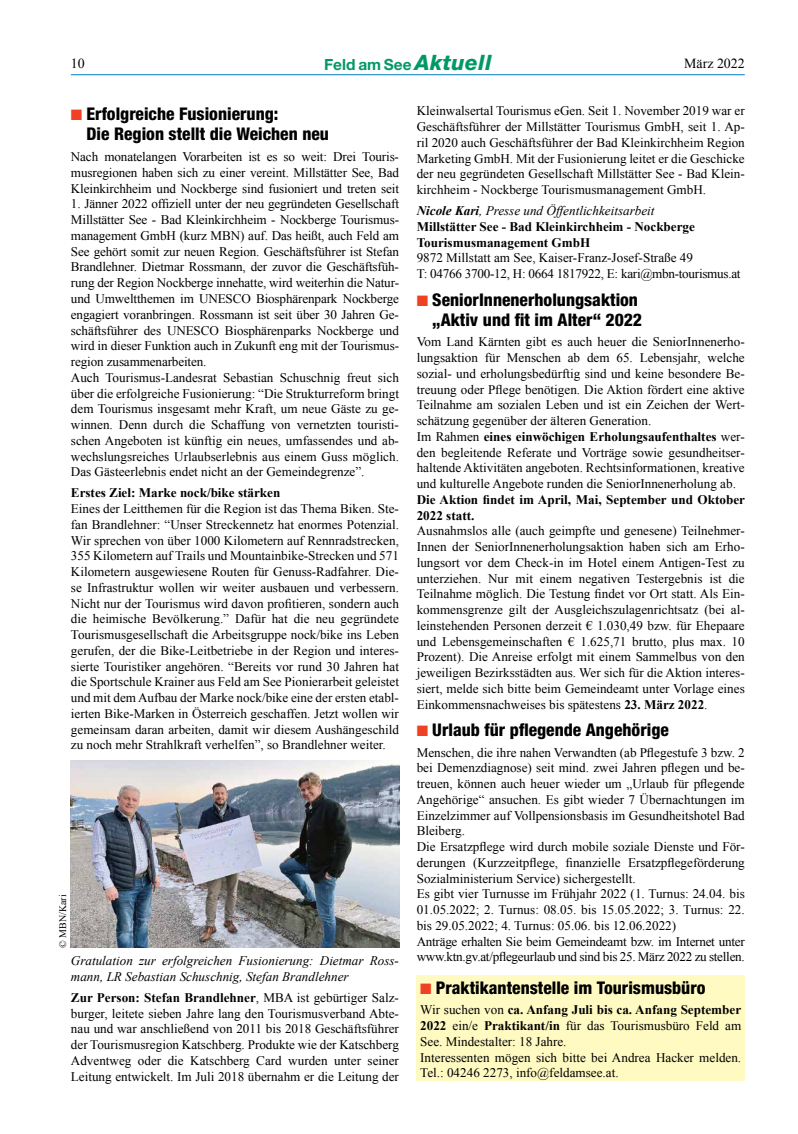
<style>
.page{position:relative;width:798px;height:1134px;background:#fff}
.page>*{position:absolute;margin:0;border:0;box-sizing:border-box;transform-origin:0 0}
.t1{font:800 condensed 17.5px/20px "Helvetica Neue";color:#000}
.t2{font:700 15.38px "Helvetica Neue";color:#009965}
.t3{font:13.88px "Times New Roman";color:#000}
.t4{font:13.12px/15.8px "Times New Roman";color:#000;text-align:justify}
.t5{font:700 13.12px/15.8px "Times New Roman";color:#000}
.t6{font:italic 13.12px/15.8px "Times New Roman";color:#000}
.t7{font:10px "Times New Roman";color:#000}
.s1{font-weight:800;font-style:italic;font-size:21.25px}
.s2{color:#ef4123}
.s3{font-style:italic}
.s4{font-weight:400;font-style:italic}
.s5{font-weight:700}
</style>
<div class="page">
<hr style="left:71px;top:74px;width:673px;height:1px;background:#007dc5">
<div style="left:416px;top:976px;width:328px;height:105px;background:#fffac2"></div>
<img style="left:71px;top:760px;width:328px;height:188px">
<p class="t3" style="left:71px;top:54px;width:15px">10</p>
<p class="t2" style="left:324px;top:55px;width:169px">Feld am See <span class="s1">Aktuell</span></p>
<p class="t3" style="left:684px;top:54px;width:62px">März 2022</p>
<h1 class="t1" style="left:86px;top:104px;width:244px;text-indent:-16px"><span class="s2">■</span> Erfolgreiche Fusionierung:<br>Die Region stellt die Weichen neu</h1>
<p class="t4" style="left:71px;top:149px;width:329px">Nach monatelangen Vorarbeiten ist es so weit: Drei Touris&shy;musregionen haben sich zu einer vereint. Millstätter See, Bad Kleinkirchheim und Nockberge sind fusioniert und treten seit</p>
<p class="t4" style="left:71px;top:196px;width:329px;text-align:left">1. Jänner 2022 offiziell unter der neu gegründeten Gesellschaft Millstätter See - Bad Kleinkirchheim - Nockberge Tourismus&shy;management GmbH (kurz MBN) auf. Das heißt, auch Feld am See gehört somit zur neuen Region. Geschäftsführer ist Stefan Brandlehner. Dietmar Rossmann, der zuvor die Geschäftsfüh&shy;rung der Region Nockberge innehatte, wird weiterhin die Natur&shy;und Umweltthemen im UNESCO Biosphärenpark Nockberge engagiert voranbringen. Rossmann ist seit über 30 Jahren Ge&shy;schäftsführer des UNESCO Biosphärenparks Nockberge und wird in dieser Funktion auch in Zukunft eng mit der Tourismus&shy;region zusammenarbeiten.<br>Auch Tourismus-Landesrat Sebastian Schuschnig freut sich über die erfolgreiche Fusionierung: “Die Strukturreform bringt dem Tourismus insgesamt mehr Kraft, um neue Gäste zu ge&shy;winnen. Denn durch die Schaffung von vernetzten touristi&shy;schen Angeboten ist künftig ein neues, umfassendes und ab&shy;wechslungsreiches Urlaubserlebnis aus einem Guss möglich.<br>Das Gästeerlebnis endet nicht an der Gemeindegrenze”.</p>
<p class="t5" style="left:71px;top:485px;width:211px">Erstes Ziel: Marke nock/bike stärken</p>
<p class="t4" style="left:71px;top:500px;width:329px">Eines der Leitthemen für die Region ist das Thema Biken. Ste&shy;fan Brandlehner: “Unser Streckennetz hat enormes Potenzial.<br>Wir sprechen von über 1000 Kilometern auf Rennradstrecken, 355 Kilometern auf Trails und Mountainbike-Strecken und 571<br>Kilometern ausgewiesene Routen für Genuss-Radfahrer. Die&shy;se Infrastruktur wollen wir weiter ausbauen und verbessern.<br>Nicht nur der Tourismus wird davon profitieren, sondern auch die heimische Bevölkerung.” Dafür hat die neu gegründete Tourismusgesellschaft die Arbeitsgruppe nock/bike ins Leben gerufen, der die Bike-Leitbetriebe in der Region und interes&shy;sierte Touristiker angehören. “Bereits vor rund 30 Jahren hat die Sportschule Krainer aus Feld am See Pionierarbeit geleistet und mit dem Aufbau der Marke nock/bike eine der ersten etabl&shy;ierten Bike-Marken in Österreich geschaffen. Jetzt wollen wir gemeinsam daran arbeiten, damit wir diesem Aushängeschild zu noch mehr Strahlkraft verhelfen”, so Brandlehner weiter.</p>
<p class="t4" style="left:416px;top:103px;width:329px">Kleinwalsertal Tourismus eGen. Seit 1. November 2019 war er Geschäftsführer der Millstätter Tourismus GmbH, seit 1. Ap&shy;ril 2020 auch Geschäftsführer der Bad Kleinkirchheim Region Marketing GmbH. Mit der Fusionierung leitet er die Geschicke der neu gegründeten Gesellschaft Millstätter See - Bad Klein&shy;kirchheim - Nockberge Tourismusmanagement GmbH.</p>
<p class="t5" style="left:416px;top:203px;width:280px"><span class="s3">Nicole Kari</span><span class="s4">, Presse und Öffentlichkeitsarbeit<br></span>Millstätter See - Bad Kleinkirchheim - Nockberge<br>Tourismusmanagement GmbH</p>
<p class="t4" style="left:416px;top:250px;width:325px">9872 Millstatt am See, Kaiser-Franz-Josef-Straße 49<br>T: 04766 3700-12, H: 0664 1817922, E: kari@mbn-tourismus.at</p>
<h1 class="t1" style="left:416px;top:289px;width:227px;text-align:right"><span class="s2">■</span> SeniorInnenerholungsaktion „Aktiv und fit im Alter“ 2022</h1>
<p class="t4" style="left:416px;top:334px;width:329px;text-align:left">Vom Land Kärnten gibt es auch heuer die SeniorInnenerho&shy;lungsaktion für Menschen ab dem 65. Lebensjahr, welche sozial- und erholungsbedürftig sind und keine besondere Be&shy;treuung oder Pflege benötigen. Die Aktion fördert eine aktive Teilnahme am sozialen Leben und ist ein Zeichen der Wert&shy;schätzung gegenüber der älteren Generation.<br>Im Rahmen <span class="s5">eines einwöchigen Erholungsaufenthaltes</span> wer&shy;den begleitende Referate und Vorträge sowie gesundheitser&shy;haltende Aktivitäten angeboten. Rechtsinformationen, kreative und kulturelle Angebote runden die SeniorInnenerholung ab.</p>
<p class="t5" style="left:416px;top:491px;width:329px">Die Aktion findet im April, Mai, September und Oktober<br>2022 statt.</p>
<p class="t4" style="left:416px;top:523px;width:329px">Ausnahmslos alle (auch geimpfte und genesene) Teilnehmer-Innen der SeniorInnenerholungsaktion haben sich am Erho&shy;lungsort vor dem Check-in im Hotel einem Antigen-Test zu unterziehen. Nur mit einem negativen Testergebnis ist die Teilnahme möglich. Die Testung findet vor Ort statt. Als Ein&shy;kommensgrenze gilt der Ausgleichszulagenrichtsatz (bei al&shy;leinstehenden Personen derzeit € 1.030,49 bzw. für Ehepaare und Lebensgemeinschaften € 1.625,71 brutto, plus max. 10<br>Prozent). Die Anreise erfolgt mit einem Sammelbus von den jeweiligen Bezirksstädten aus. Wer sich für die Aktion interes&shy;siert, melde sich bitte beim Gemeindeamt unter Vorlage eines Einkommensnachweises bis spätestens <span class="s5">23. März 2022</span>.</p>
<h1 class="t1" style="left:416px;top:719px;width:253px"><span class="s2">■</span> Urlaub für pflegende Angehörige</h1>
<p class="t4" style="left:416px;top:744px;width:329px;text-align:left">Menschen, die ihre nahen Verwandten (ab Pflegestufe 3 bzw. 2 bei Demenzdiagnose) seit mind. zwei Jahren pflegen und be&shy;treuen, können auch heuer wieder um „Urlaub für pflegende Angehörige“ ansuchen. Es gibt wieder 7 Übernachtungen im Einzelzimmer auf Vollpensionsbasis im Gesundheitshotel Bad Bleiberg.<br>Die Ersatzpflege wird durch mobile soziale Dienste und För&shy;derungen (Kurzzeitpflege, finanzielle Ersatzpflegeförderung Sozialministerium Service) sichergestellt.<br>Es gibt vier Turnusse im Frühjahr 2022 (1. Turnus: 24.04. bis 01.05.2022; 2. Turnus: 08.05. bis 15.05.2022; 3. Turnus: 22. bis 29.05.2022; 4. Turnus: 05.06. bis 12.06.2022)<br>Anträge erhalten Sie beim Gemeindeamt bzw. im Internet unter www.ktn.gv.at/pflegeurlaub und sind bis 25. März 2022 zu stellen.</p>
<h1 class="t1" style="left:420px;top:977px;width:286px"><span class="s2">■</span> Praktikantenstelle im Tourismusbüro</h1>
<p class="t4" style="left:420px;top:1002px;width:322px;text-align:left">Wir suchen von <span class="s5">ca. Anfang Juli bis ca. Anfang September 2022</span> ein/e <span class="s5">Praktikant/in</span> für das Tourismusbüro Feld am See. Mindestalter: 18 Jahre.<br>Interessenten mögen sich bitte bei Andrea Hacker melden.<br>Tel.: 04246 2273, info@feldamsee.at.</p>
<p class="t7" style="left:56px;top:948px;width:55px;rotate:-90deg">© MBN/Kari</p>
<p class="t6" style="left:71px;top:953px;width:329px">Gratulation zur erfolgreichen Fusionierung: Dietmar Ross&shy;mann, LR Sebastian Schuschnig, Stefan Brandlehner</p>
<p class="t4" style="left:71px;top:989px;width:329px"><span class="s5">Zur Person: Stefan Brandlehner</span>, MBA ist gebürtiger Salz&shy;burger, leitete sieben Jahre lang den Tourismusverband Abte&shy;nau und war anschließend von 2011 bis 2018 Geschäftsführer der Tourismusregion Katschberg. Produkte wie der Katschberg Adventweg oder die Katschberg Card wurden unter seiner Leitung entwickelt. Im Juli 2018 übernahm er die Leitung der</p>
</div>
